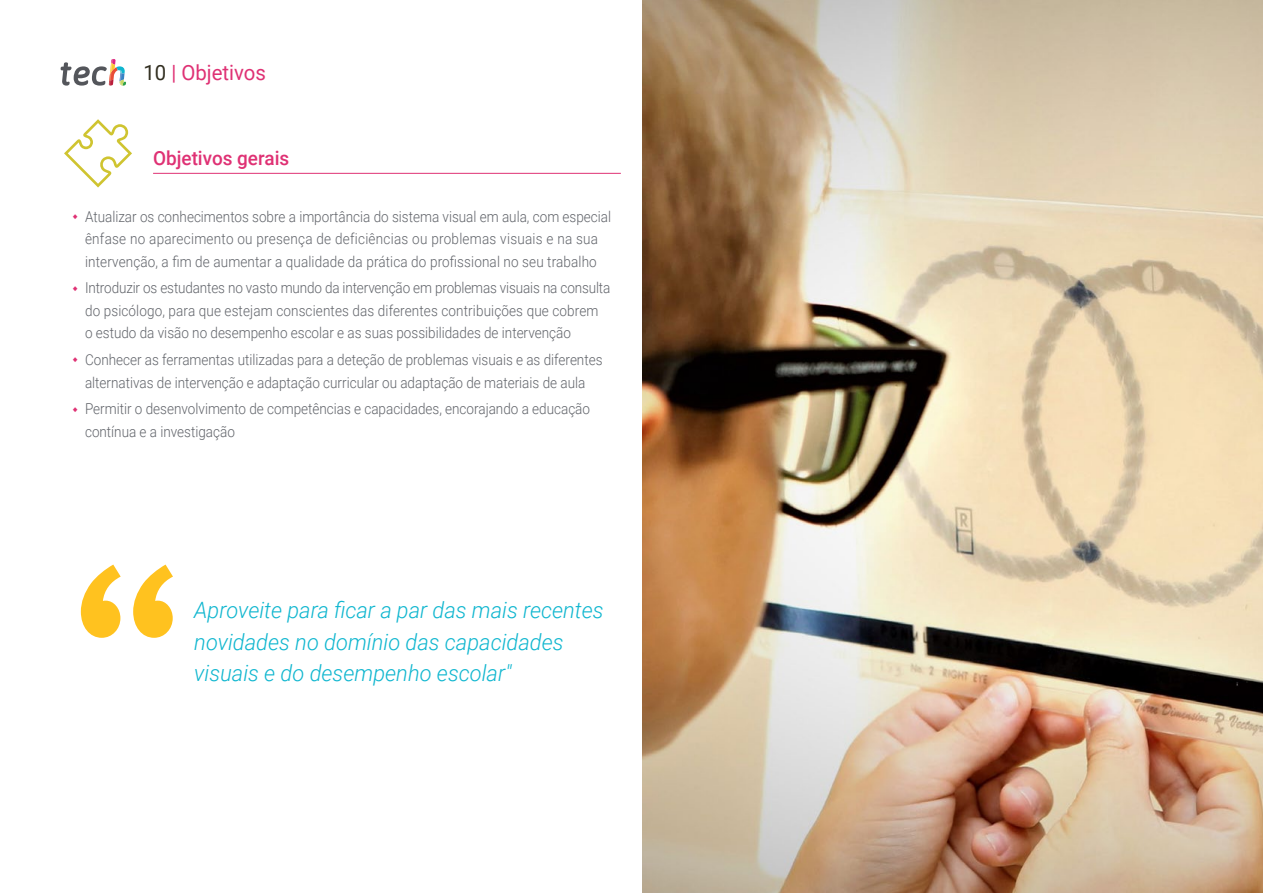
<style>
.page{position:relative;width:1263px;height:893px;background:#fff}
.page>*{position:absolute;margin:0;border:0;box-sizing:border-box;transform-origin:0 0}
.t1{font:italic 300 22.5px/31.5px "Roboto";color:#0fb6cf}
.t2{font:21px "Roboto";color:#df3174}
.t3{font:500 19.5px "Roboto";color:#df3174}
.t4{font:300 15px/22.5px "Roboto";color:#61646a;scale:.9 1}
.s1{color:#312e20}
</style>
<div class="page">
<hr style="left:153px;top:173px;width:468px;height:1px;background:#df3174">
<svg style="left:64px;top:119px;width:68px;height:69px"></svg>
<svg style="left:61px;top:59px;width:65px;height:27px"></svg>
<img style="left:642px;top:0;width:621px;height:893px">
<svg style="left:81px;top:565px;width:92px;height:73px"></svg>
<h2 class="t2" style="left:144px;top:57px;width:124px"><span class="s1">10</span> | Objetivos</h2>
<h3 class="t3" style="left:153px;top:144px;width:138px">Objetivos gerais</h3>
<p class="t4" style="left:85px;top:204px;width:586px">Atualizar os conhecimentos sobre a importância do sistema visual em aula, com especial ênfase no aparecimento ou presença de deficiências ou problemas visuais e na sua intervenção, a fim de aumentar a qualidade da prática do profissional no seu trabalho</p>
<p class="t4" style="left:85px;top:276px;width:585px">Introduzir os estudantes no vasto mundo da intervenção em problemas visuais na consulta do psicólogo, para que estejam conscientes das diferentes contribuições que cobrem<br>o estudo da visão no desempenho escolar e as suas possibilidades de intervenção</p>
<p class="t4" style="left:85px;top:348px;width:576px">Conhecer as ferramentas utilizadas para a deteção de problemas visuais e as diferentes alternativas de intervenção e adaptação curricular ou adaptação de materiais de aula</p>
<p class="t4" style="left:85px;top:397px;width:563px">Permitir o desenvolvimento de competências e capacidades, encorajando a educação contínua e a investigação</p>
<h1 class="t1" style="left:194px;top:593px;width:411px">Aproveite para ficar a par das mais recentes novidades no domínio das capacidades visuais e do desempenho escolar"</h1>
</div>
